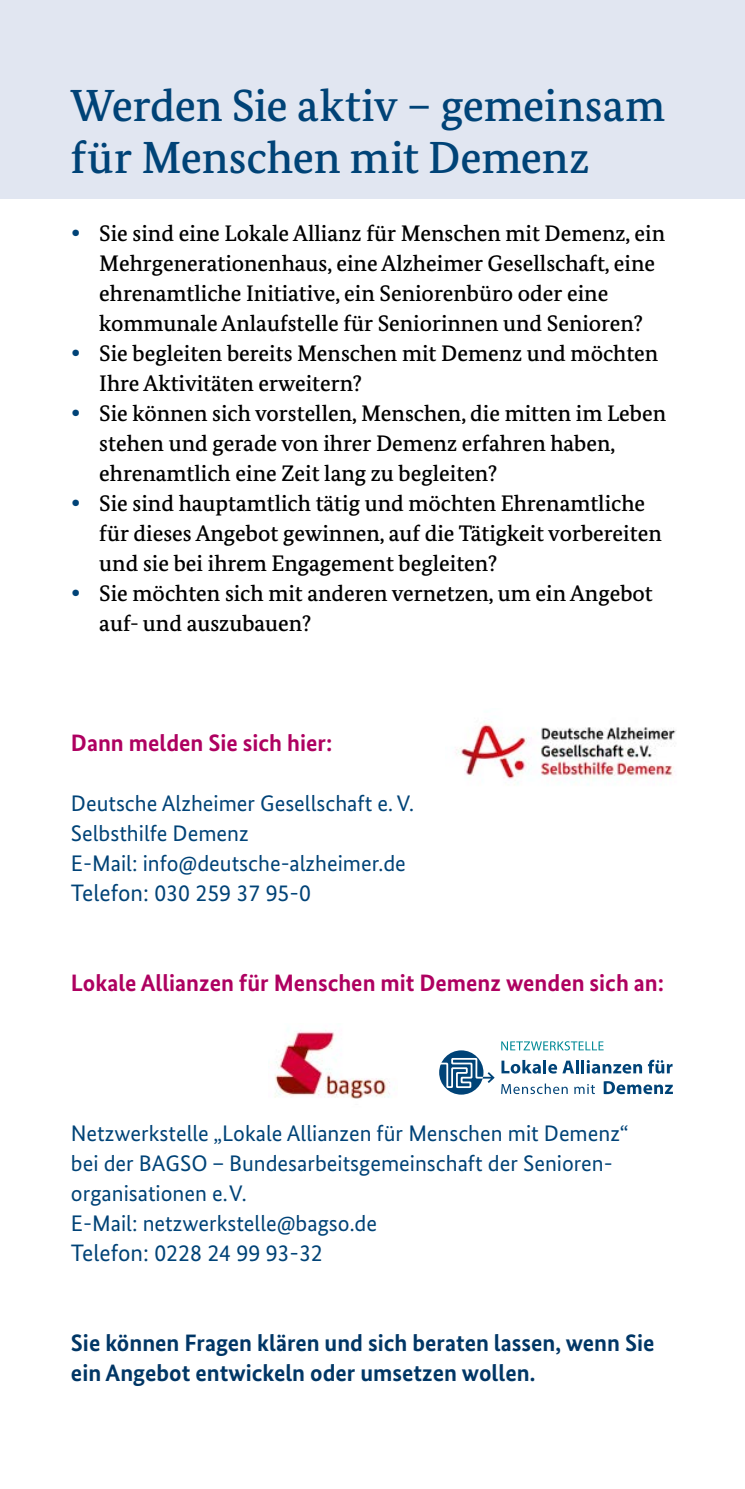
<style>
.page{position:relative;width:745px;height:1489px;background:#fff}
.page>*{position:absolute;margin:0;border:0;box-sizing:border-box;transform-origin:0 0}
.B-Inhalt_HL_B-01-H1-HL_1{font:500 45px/52.5px "Bundes Serif";letter-spacing:-.005em;color:#004377}
.C-Inhalt_IS_C-01_1-P-Fließtext{font:700 23.75px/30px "Bundes Sans";color:#003665}
.C-Inhalt_IS_C-01_1-P-Fließtext-2{font:700 23.75px "Bundes Sans";color:#ae0060}
.C-Inhalt_IS_C-01_1-P-Fließtext-3{font:23.75px "Bundes Sans";color:#004377}
.t1{font:500 22.5px/30px "Bundes Serif";color:#000}
.C-Inhalt_IS_C-01_1-P-Fließtext-4{font:22.5px/30px "Bundes Sans";color:#004377}
.C-Inhalt_IS_C-01_2-P-Fließtext_oA{font:22.5px "Bundes Sans";color:#004377}
.s1{color:#004377}
</style>
<div class="page">
<div style="left:0;top:0;width:744px;height:198px;background:#e1e6f1"></div>
<img style="left:455px;top:721px;width:222px;height:64px">
<img style="left:275px;top:1030px;width:115px;height:69px">
<svg style="left:501px;top:1041px;width:102px;height:9px"></svg>
<svg style="left:439px;top:1050px;width:44px;height:44px"></svg>
<svg style="left:439px;top:1057px;width:55px;height:30px"></svg>
<svg style="left:501px;top:1059px;width:39px;height:14px"></svg>
<hr style="left:543px;top:1059px;width:3px;height:14px;background:#004377">
<svg style="left:548px;top:1063px;width:8px;height:10px"></svg>
<svg style="left:562px;top:1060px;width:11px;height:13px"></svg>
<hr style="left:575px;top:1059px;width:3px;height:14px;background:#004377">
<hr style="left:581px;top:1059px;width:3px;height:14px;background:#004377">
<svg style="left:586px;top:1060px;width:55px;height:13px"></svg>
<svg style="left:647px;top:1059px;width:25px;height:14px"></svg>
<svg style="left:603px;top:1081px;width:69px;height:13px"></svg>
<svg style="left:501px;top:1083px;width:66px;height:11px"></svg>
<svg style="left:574px;top:1084px;width:20px;height:10px"></svg>
<h1 class="B-Inhalt_HL_B-01-H1-HL_1" style="left:71px;top:78px;width:595px">Werden Sie aktiv – gemeinsam für Menschen mit Demenz</h1>
<p class="t1" style="left:99px;top:218px;width:567px;text-indent:-28px"><span class="s1">•</span> Sie sind eine Lokale Allianz für Menschen mit Demenz, ein Mehrgenerationenhaus, eine Alzheimer Gesellschaft, eine ehrenamtliche Initiative, ein Seniorenbüro oder eine kommunale Anlaufstelle für Seniorinnen und Senioren?</p>
<p class="t1" style="left:99px;top:338px;width:560px;text-indent:-28px"><span class="s1">•</span> Sie begleiten bereits Menschen mit Demenz und möchten<br>Ihre Aktivitäten erweitern?</p>
<p class="t1" style="left:99px;top:398px;width:568px;text-indent:-28px"><span class="s1">•</span> Sie können sich vorstellen, Menschen, die mitten im Leben stehen und gerade von ihrer Demenz erfahren haben, ehrenamtlich eine Zeit lang zu begleiten?</p>
<p class="t1" style="left:99px;top:488px;width:563px;text-indent:-28px"><span class="s1">•</span> Sie sind hauptamtlich tätig und möchten Ehrenamtliche für dieses Angebot gewinnen, auf die Tätigkeit vorbereiten und sie bei ihrem Engagement begleiten?</p>
<p class="t1" style="left:99px;top:578px;width:554px;text-indent:-28px"><span class="s1">•</span> Sie möchten sich mit anderen vernetzen, um ein Angebot auf- und auszubauen?</p>
<p class="C-Inhalt_IS_C-01_1-P-Fließtext-2" style="left:71px;top:728px;width:263px">Dann melden Sie sich hier:</p>
<p class="C-Inhalt_IS_C-01_1-P-Fließtext-4" style="left:71px;top:788px;width:344px">Deutsche Alzheimer Gesellschaft e. V.<br>Selbsthilfe Demenz</p>
<p class="C-Inhalt_IS_C-01_2-P-Fließtext_oA" style="left:71px;top:850px;width:336px">E-Mail: info@deutsche-alzheimer.de</p>
<p class="C-Inhalt_IS_C-01_1-P-Fließtext-3" style="left:71px;top:879px;width:241px">Telefon: 030 259 37 95-0</p>
<p class="C-Inhalt_IS_C-01_1-P-Fließtext-2" style="left:71px;top:968px;width:594px">Lokale Allianzen für Menschen mit Demenz wenden sich an:</p>
<p class="C-Inhalt_IS_C-01_1-P-Fließtext-4" style="left:71px;top:1118px;width:559px">Netzwerkstelle „Lokale Allianzen für Menschen mit Demenz“ bei der BAGSO – Bundesarbeitsgemeinschaft der Senioren&shy;organisationen e.V.</p>
<p class="C-Inhalt_IS_C-01_1-P-Fließtext-4" style="left:71px;top:1208px;width:307px">E-Mail: netzwerkstelle@bagso.de</p>
<p class="C-Inhalt_IS_C-01_1-P-Fließtext-3" style="left:71px;top:1239px;width:253px">Telefon: 0228 24 99 93-32</p>
<p class="C-Inhalt_IS_C-01_1-P-Fließtext" style="left:71px;top:1327px;width:584px">Sie können Fragen klären und sich beraten lassen, wenn Sie ein Angebot entwickeln oder umsetzen wollen.</p>
</div>
